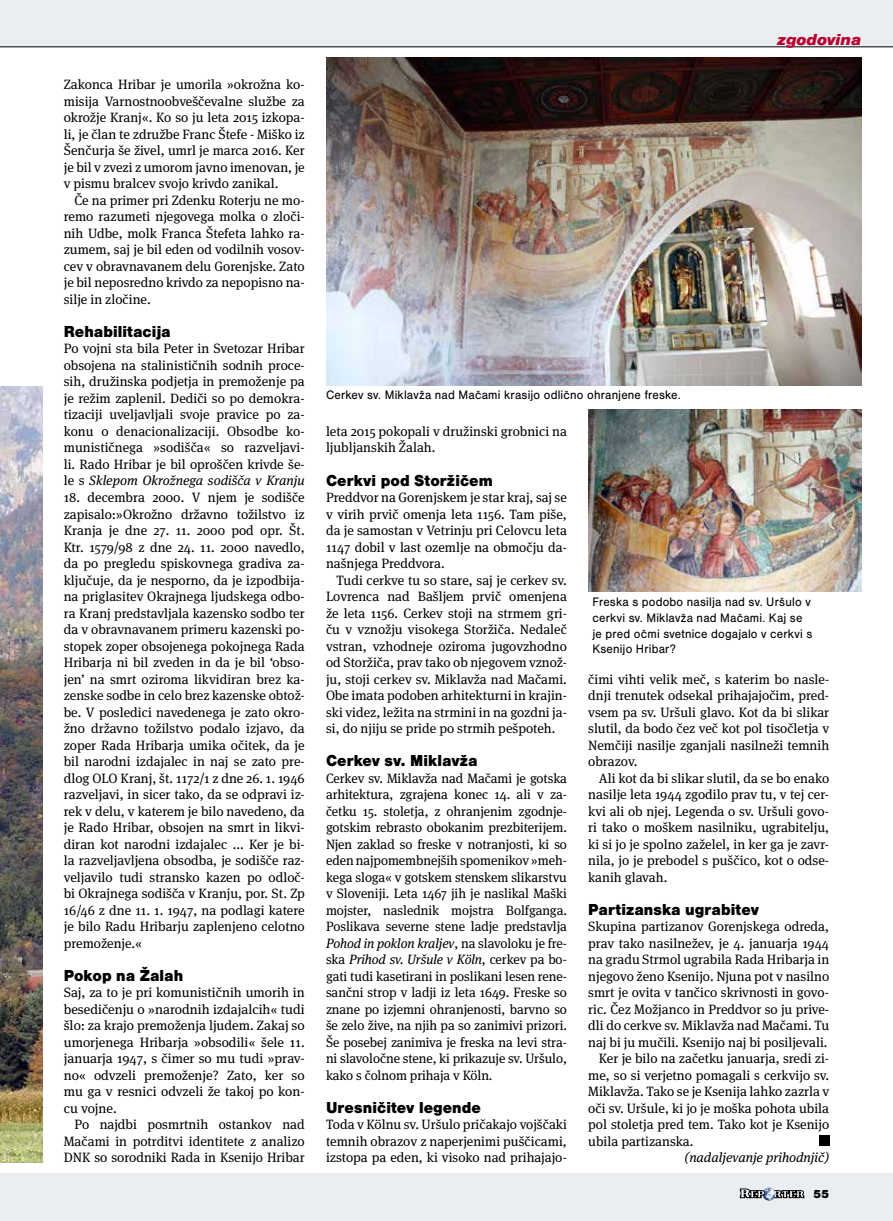
<style>
.page{position:relative;width:893px;height:1221px;background:#fff}
.page>*{position:absolute;margin:0;border:0;box-sizing:border-box;transform-origin:0 0}
.t1{font:900 16.5px "Nimbus San";letter-spacing:.005em;color:#000;scale:.95 1}
.t2{font:16.5px "Nimbus San DEE Blac Ital";color:#b70030}
.t3{font:13.5px/16.5px "Meta Serif Pro";color:#000;text-align:justify}
.t4{font:italic 13.5px "Meta Serif Pro";color:#000}
.t5{font:12.75px/15.8px "Nimbus San";letter-spacing:.015em;color:#000;scale:.95 1}
.t6{font:12px "Nimbus San DEE Blac";color:#000}
.s1{font-style:italic}
</style>
<div class="page">
<div style="left:0;top:0;width:893px;height:47px;background:#ebeef0"></div>
<hr style="left:0;top:46px;width:893px;height:1px;background:#000">
<div style="left:0;top:1172px;width:893px;height:48px;background:#ebeef0"></div>
<svg style="left:740px;top:1187px;width:64px;height:13px"></svg>
<div style="left:819px;top:1135px;width:10px;height:10px;background:#000"></div>
<img style="left:0;top:386px;width:43px;height:776px">
<img style="left:326px;top:58px;width:535px;height:327px">
<img style="left:588px;top:410px;width:273px;height:181px">
<p class="t3" style="left:64px;top:76px;width:242px">Zakonca Hribar je umorila »okrožna ko&shy;misija Varnostnoobveščevalne službe za okrožje Kranj«. Ko so ju leta 2015 izkopa&shy;li, je član te združbe Franc Štefe - Miško iz Šenčurja še živel, umrl je marca 2016. Ker je bil v zvezi z umorom javno imenovan, je v pismu bralcev svojo krivdo zanikal.</p>
<p class="t3" style="left:64px;top:191px;width:242px;text-indent:11px">Če na primer pri Zdenku Roterju ne mo&shy;remo razumeti njegovega molka o zloči&shy;nih Udbe, molk Franca Štefeta lahko ra&shy;zumem, saj je bil eden od vodilnih vosov&shy;cev v obravnavanem delu Gorenjske. Zato je bil neposredno krivdo za nepopisno na&shy;silje in zločine.</p>
<p class="t1" style="left:64px;top:322px;width:114px">Rehabilitacija</p>
<p class="t3" style="left:64px;top:340px;width:242px">Po vojni sta bila Peter in Svetozar Hribar obsojena na stalinističnih sodnih proce&shy;sih, družinska podjetja in premoženje pa je režim zaplenil. Dediči so po demokra&shy;tizaciji uveljavljali svoje pravice po za&shy;konu o denacionalizaciji. Obsodbe ko&shy;munističnega »sodišča« so razveljavi&shy;li. Rado Hribar je bil oproščen krivde še&shy;le s <span class="s1">Sklepom Okrožnega sodišča v Kranju</span></p>
<p class="t3" style="left:64px;top:488px;width:242px">18. decembra 2000. V njem je sodišče zapisalo:»Okrožno državno tožilstvo iz Kranja je dne 27. 11. 2000 pod opr. Št.<br>Ktr. 1579/98 z dne 24. 11. 2000 navedlo, da po pregledu spiskovnega gradiva za&shy;ključuje, da je nesporno, da je izpodbija&shy;na priglasitev Okrajnega ljudskega odbo&shy;ra Kranj predstavljala kazensko sodbo ter da v obravnavanem primeru kazenski po&shy;stopek zoper obsojenega pokojnega Rada Hribarja ni bil zveden in da je bil ‘obso&shy;jen’ na smrt oziroma likvidiran brez ka&shy;zenske sodbe in celo brez kazenske obtož&shy;be. V posledici navedenega je zato okro&shy;žno državno tožilstvo podalo izjavo, da zoper Rada Hribarja umika očitek, da je bil narodni izdajalec in naj se zato pre&shy;dlog OLO Kranj, št. 1172/1 z dne 26. 1. 1946 razveljavi, in sicer tako, da se odpravi iz&shy;rek v delu, v katerem je bilo navedeno, da je Rado Hribar, obsojen na smrt in likvi&shy;diran kot narodni izdajalec ... Ker je bi&shy;la razveljavljena obsodba, je sodišče raz&shy;veljavilo tudi stransko kazen po odloč&shy;bi Okrajnega sodišča v Kranju, por. St. Zp 16/46 z dne 11. 1. 1947, na podlagi katere je bilo Radu Hribarju zaplenjeno celotno premoženje.«</p>
<p class="t1" style="left:64px;top:965px;width:127px">Pokop na Žalah</p>
<p class="t3" style="left:64px;top:983px;width:242px">Saj, za to je pri komunističnih umorih in besedičenju o »narodnih izdajalcih« tudi šlo: za krajo premoženja ljudem. Zakaj so umorjenega Hribarja »obsodili« šele 11. januarja 1947, s čimer so mu tudi »prav&shy;no« odvzeli premoženje? Zato, ker so mu ga v resnici odvzeli že takoj po kon&shy;cu vojne.</p>
<p class="t3" style="left:64px;top:1115px;width:242px;text-indent:11px">Po najdbi posmrtnih ostankov nad Mačami in potrditvi identitete z analizo DNK so sorodniki Rada in Ksenijo Hribar</p>
<p class="t2" style="left:777px;top:30px;width:85px">zgodovina</p>
<p class="t5" style="left:326px;top:387px;width:375px">Cerkev sv. Miklavža nad Mačami krasijo odlično ohranjene freske.</p>
<p class="t3" style="left:326px;top:422px;width:242px">leta 2015 pokopali v družinski grobnici na ljubljanskih Žalah.</p>
<p class="t1" style="left:326px;top:470px;width:177px">Cerkvi pod Storžičem</p>
<p class="t3" style="left:326px;top:488px;width:242px">Preddvor na Gorenjskem je star kraj, saj se v virih prvič omenja leta 1156. Tam piše, da je samostan v Vetrinju pri Celovcu leta 1147 dobil v last ozemlje na območju da&shy;našnjega Preddvora.</p>
<p class="t3" style="left:326px;top:571px;width:242px;text-indent:11px">Tudi cerkve tu so stare, saj je cerkev sv.<br>Lovrenca nad Bašljem prvič omenjena že leta 1156. Cerkev stoji na strmem gri&shy;ču v vznožju visokega Storžiča. Nedaleč vstran, vzhodneje oziroma jugovzhodno od Storžiča, prav tako ob njegovem vznož&shy;ju, stoji cerkev sv. Miklavža nad Mačami.<br>Obe imata podoben arhitekturni in krajin&shy;ski videz, ležita na strmini in na gozdni ja&shy;si, do njiju se pride po strmih pešpoteh.</p>
<p class="t1" style="left:326px;top:751px;width:161px">Cerkev sv. Miklavža</p>
<p class="t3" style="left:326px;top:769px;width:242px">Cerkev sv. Miklavža nad Mačami je gotska arhitektura, zgrajena konec 14. ali v za&shy;četku 15. stoletja, z ohranjenim zgodnje&shy;gotskim rebrasto obokanim prezbiterijem.<br>Njen zaklad so freske v notranjosti, ki so eden najpomembnejših spomenikov »meh&shy;kega sloga« v gotskem stenskem slikarstvu v Sloveniji. Leta 1467 jih je naslikal Maški mojster, naslednik mojstra Bolfganga.<br>Poslikava severne stene ladje predstavlja <span class="s1">Pohod in poklon kraljev</span>, na slavoloku je fre&shy;ska <span class="s1">Prihod sv. Uršule v Köln</span>, cerkev pa bo&shy;gati tudi kasetirani in poslikani lesen rene&shy;sančni strop v ladji iz leta 1649. Freske so znane po izjemni ohranjenosti, barvno so še zelo žive, na njih pa so zanimivi prizori.<br>Še posebej zanimiva je freska na levi stra&shy;ni slavoločne stene, ki prikazuje sv. Uršulo, kako s čolnom prihaja v Köln.</p>
<p class="t1" style="left:326px;top:1097px;width:165px">Uresničitev legende</p>
<p class="t3" style="left:326px;top:1115px;width:242px">Toda v Kölnu sv. Uršulo pričakajo vojščaki temnih obrazov z naperjenimi puščicami, izstopa pa eden, ki visoko nad prihajajo-</p>
<p class="t5" style="left:592px;top:594px;width:233px">Freska s podobo nasilja nad sv. Uršulo v cerkvi sv. Miklavža nad Mačami. Kaj se je pred očmi svetnice dogajalo v cerkvi s Ksenijo Hribar?</p>
<p class="t3" style="left:588px;top:670px;width:242px">čimi vihti velik meč, s katerim bo nasle&shy;dnji trenutek odsekal prihajajočim, pred&shy;vsem pa sv. Uršuli glavo. Kot da bi slikar slutil, da bodo čez več kot pol tisočletja v Nemčiji nasilje zganjali nasilneži temnih obrazov.</p>
<p class="t3" style="left:588px;top:769px;width:242px;text-indent:11px">Ali kot da bi slikar slutil, da se bo enako nasilje leta 1944 zgodilo prav tu, v tej cer&shy;kvi ali ob njej. Legenda o sv. Uršuli govo&shy;ri tako o moškem nasilniku, ugrabitelju, ki si jo je spolno zaželel, in ker ga je zavr&shy;nila, jo je prebodel s puščico, kot o odse&shy;kanih glavah.</p>
<p class="t1" style="left:588px;top:899px;width:181px">Partizanska ugrabitev</p>
<p class="t3" style="left:588px;top:917px;width:242px">Skupina partizanov Gorenjskega odreda,</p>
<p class="t3" style="left:588px;top:934px;width:242px">prav tako nasilnežev, je 4. januarja 1944</p>
<p class="t3" style="left:588px;top:950px;width:242px">na gradu Strmol ugrabila Rada Hribarja in</p>
<p class="t3" style="left:588px;top:967px;width:242px">njegovo ženo Ksenijo. Njuna pot v nasilno</p>
<p class="t3" style="left:588px;top:983px;width:242px">smrt je ovita v tančico skrivnosti in govo-</p>
<p class="t3" style="left:588px;top:1000px;width:242px">ric. Čez Možjanco in Preddvor so ju prive-</p>
<p class="t3" style="left:588px;top:1016px;width:242px">dli do cerkve sv. Miklavža nad Mačami. Tu</p>
<p class="t3" style="left:588px;top:1033px;width:241px">naj bi ju mučili. Ksenijo naj bi posiljevali.</p>
<p class="t3" style="left:599px;top:1049px;width:232px">Ker je bilo na začetku januarja, sredi zi-</p>
<p class="t3" style="left:588px;top:1066px;width:242px">me, so si verjetno pomagali s cerkvijo sv.</p>
<p class="t3" style="left:588px;top:1082px;width:242px">Miklavža. Tako se je Ksenija lahko zazrla v</p>
<p class="t3" style="left:588px;top:1099px;width:242px">oči sv. Uršule, ki jo je moška pohota ubila</p>
<p class="t3" style="left:588px;top:1115px;width:242px">pol stoletja pred tem. Tako kot je Ksenijo</p>
<p class="t3" style="left:588px;top:1132px;width:107px">ubila partizanska.</p>
<p class="t4" style="left:684px;top:1147px;width:146px">(nadaljevanje prihodnjič)</p>
<p class="t6" style="left:813px;top:1186px;width:18px">55</p>
</div>
